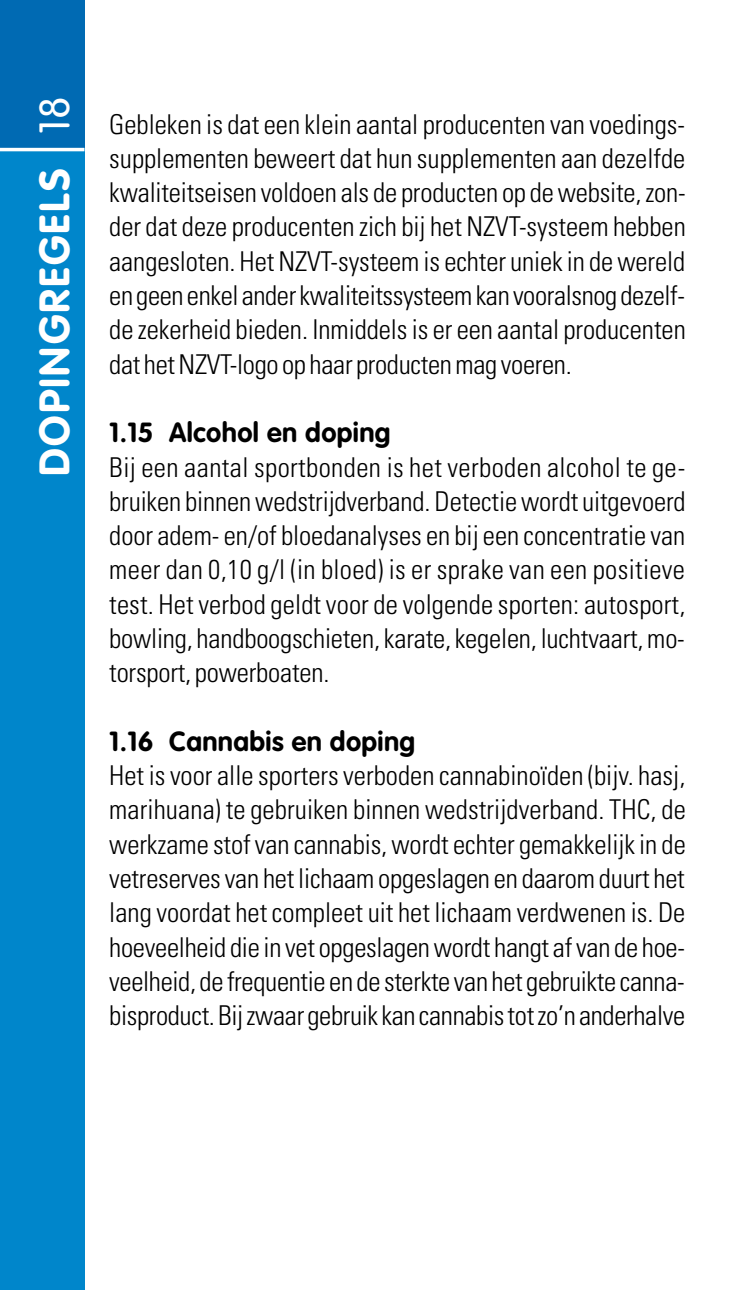
<style>
.page{position:relative;width:745px;height:1290px;background:#fff}
.page>*{position:absolute;margin:0;border:0;box-sizing:border-box;transform-origin:0 0}
.t1{font:700 42px "VAG Rounded";letter-spacing:.055em;color:#fff}
.t2{font:300 condensed 27.3px/34.3px "Univers";letter-spacing:-.01em;color:#000;text-align:justify}
.t3{font:700 27.3px "VAG Rounded";letter-spacing:.015em;color:#000}
.s1{font-weight:300}
</style>
<div class="page">
<div style="left:0;top:0;width:84px;height:1290px;background:#0086cb"></div>
<div style="left:0;top:0;width:84px;height:147px;background:#006ab3"></div>
<hr style="left:0;top:148px;width:84px;height:3px;background:#fff">
<h1 class="t1" style="left:30px;top:476px;width:381px;rotate:-90deg">dopingregels <span class="s1">18</span></h1>
<p class="t2" style="left:109px;top:107px;width:577px">Gebleken is dat een klein aantal producenten van voedings&shy;supplementen beweert dat hun supplementen aan dezelfde kwaliteitseisen voldoen als de producten op de website, zon&shy;der dat deze producenten zich bij het NZVT-systeem hebben aangesloten. Het NZVT-systeem is echter uniek in de wereld en geen enkel ander kwaliteitssysteem kan vooralsnog dezelf&shy;de zekerheid bieden. Inmiddels is er een aantal producenten dat het NZVT-logo op haar producten mag voeren.</p>
<p class="t3" style="left:109px;top:417px;width:283px">1.15 Alcohol en doping</p>
<p class="t2" style="left:109px;top:450px;width:577px">Bij een aantal sportbonden is het verboden alcohol te ge&shy;bruiken binnen wedstrijdverband. Detectie wordt uitgevoerd door adem- en/of bloedanalyses en bij een concentratie van meer dan 0,10 g/l (in bloed) is er sprake van een positieve test. Het verbod geldt voor de volgende sporten: autosport, bowling, handboogschieten, karate, kegelen, luchtvaart, mo&shy;torsport, powerboaten.</p>
<p class="t3" style="left:109px;top:725px;width:307px">1.16 Cannabis en doping</p>
<p class="t2" style="left:109px;top:758px;width:577px">Het is voor alle sporters verboden cannabinoïden (bijv. hasj, marihuana) te gebruiken binnen wedstrijdverband. THC, de werkzame stof van cannabis, wordt echter gemakkelijk in de vetreserves van het lichaam opgeslagen en daarom duurt het lang voordat het compleet uit het lichaam verdwenen is. De hoeveelheid die in vet opgeslagen wordt hangt af van de hoe&shy;veelheid, de frequentie en de sterkte van het gebruikte canna&shy;bisproduct. Bij zwaar gebruik kan cannabis tot zo’n anderhalve</p>
</div>
